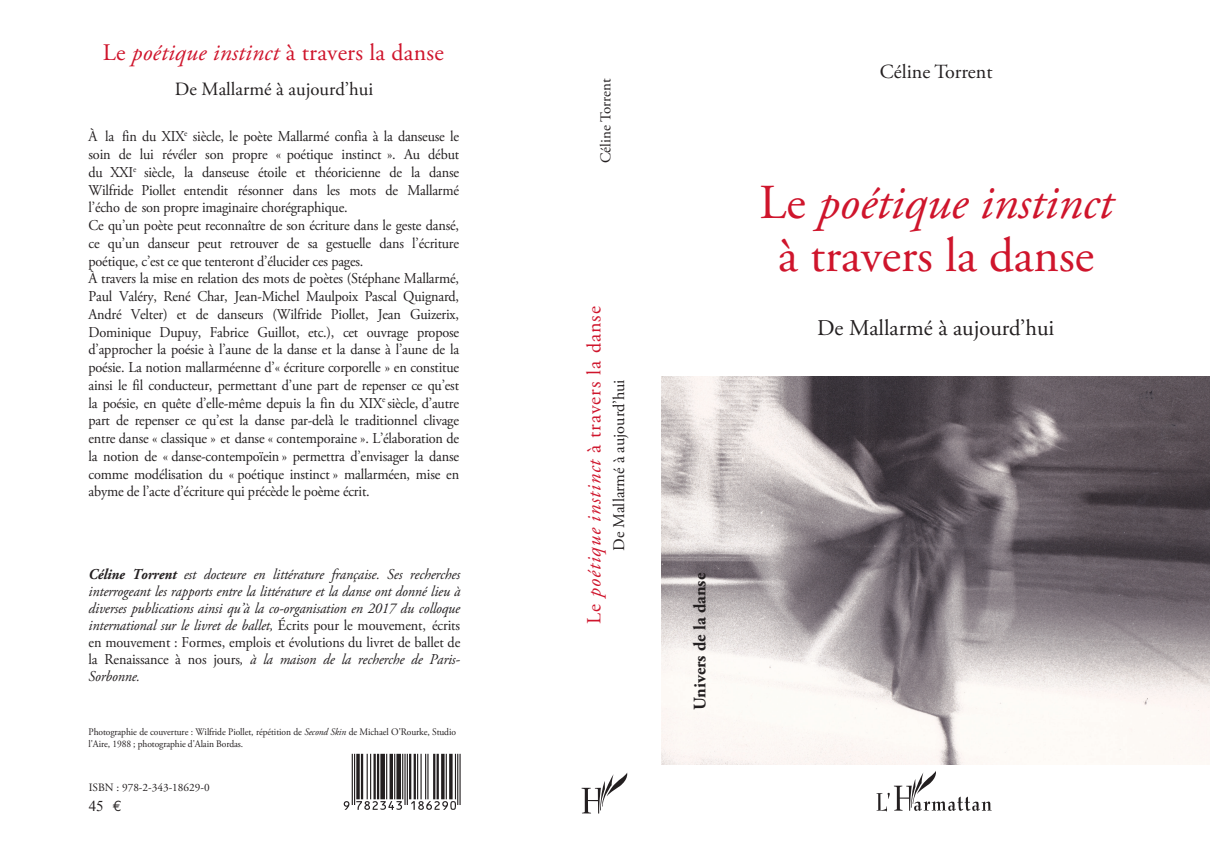
<style>
.page{position:relative;width:1210px;height:850px;background:#fff}
.page>*{position:absolute;margin:0;border:0;box-sizing:border-box;transform-origin:0 0}
.t1{font:48.75px/52.5px "Adobe Garamond Pro";color:#cf152c;text-align:center}
.t2{font:23.75px "Adobe Garamond Pro";letter-spacing:.01em;color:#cf152c}
.t3{font:22.5px "Adobe Garamond Pro";color:#231f20}
.t4{font:20px "Adobe Garamond Pro";letter-spacing:.05em;color:#cf152c}
.t5{font:20px "Adobe Garamond Pro";color:#231f20}
.t6{font:18.75px "Adobe Garamond Pro";color:#231f20}
.t7{font:700 17.5px "Adobe Garamond Pro";color:#231f20}
.t8{font:16.25px "Adobe Garamond Pro";color:#231f20}
.t9{font:15px/17.8px "Adobe Garamond Pro";letter-spacing:-.015em;color:#231f20;scale:.95 1}
.t10{font:italic 15px/17px "Adobe Garamond Pro";letter-spacing:-.01em;color:#231f20;text-align:justify;scale:.95 1}
.t11{font:15px "Adobe Garamond Pro";letter-spacing:-.015em;color:#231f20}
.t12{font:15px "Times New Roman";color:#231f20}
.t13{font:11.25px "Adobe Garamond Pro";color:#231f20}
.t14{font:10px/12px "Adobe Garamond Pro";letter-spacing:-.01em;color:#231f20;scale:.95 1}
.s1{font-style:italic}
.s2{font-weight:700}
.s3{font-style:normal}
.s4{font-family:"Euro Mono Std"}
</style>
<div class="page">
<svg style="left:876px;top:771px;width:116px;height:41px"></svg>
<svg style="left:581px;top:773px;width:47px;height:41px"></svg>
<img style="left:661px;top:376px;width:549px;height:388px">
<svg style="left:344px;top:754px;width:117px;height:56px"></svg>
<h2 class="t2" style="left:103px;top:38px;width:343px">Le <span class="s1">poétique instinct</span> à travers la danse</h2>
<p class="t6" style="left:175px;top:77px;width:200px">De Mallarmé à aujourd’hui</p>
<p class="t9" style="left:89px;top:128px;width:392px">À la fin du XIX<sup>e</sup> siècle, le poète Mallarmé confia à la danseuse le soin de lui révéler son propre « poétique instinct ». Au début du XXI<sup>e</sup> siècle, la danseuse étoile et théoricienne de la danse Wilfride Piollet entendit résonner dans les mots de Mallarmé l’écho de son propre imaginaire chorégraphique.<br>Ce qu’un poète peut reconnaître de son écriture dans le geste dansé, ce qu’un danseur peut retrouver de sa gestuelle dans l’écriture poétique, c’est ce que tenteront d’élucider ces pages.<br>À travers la mise en relation des mots de poètes (Stéphane Mallarmé, Paul Valéry, René Char, Jean-Michel Maulpoix Pascal Quignard, André Velter) et de danseurs (Wilfride Piollet, Jean Guizerix, Dominique Dupuy, Fabrice Guillot, etc.), cet ouvrage propose d’approcher la poésie à l’aune de la danse et la danse à l’aune de la poésie. La notion mallarméenne d’« écriture corporelle » en constitue ainsi le fil conducteur, permettant d’une part de repenser ce qu’est la poésie, en quête d’elle-même depuis la fin du XIX<sup>e</sup> siècle, d’autre part de repenser ce qu’est la danse par-delà le traditionnel clivage entre danse « classique » et danse « contemporaine ». L’élaboration de la notion de « danse-contempoïein » permettra d’envisager la danse comme modélisation du « poétique instinct » mallarméen, mise en abyme de l’acte d’écriture qui précède le poème écrit.</p>
<p class="t10" style="left:89px;top:566px;width:393px"><span class="s2">Céline Torrent</span> est docteure en littérature française. Ses recherches interrogeant les rapports entre la littérature et la danse ont donné lieu à diverses publications ainsi qu’à la co-organisation en 2017 du colloque international sur le livret de ballet, <span class="s3">Écrits pour le mouvement, écrits en mouvement : Formes, emplois et évolutions du livret de ballet de la Renaissance à nos jours</span>, à la maison de la recherche de Paris-Sorbonne.</p>
<p class="t14" style="left:89px;top:726px;width:388px">Photographie de couverture : Wilfride Piollet, répétition de <span class="s1">Second Skin</span> de Michael O'Rourke, Studio l'Aire, 1988 ; photographie d'Alain Bordas.</p>
<p class="t13" style="left:89px;top:781px;width:122px">ISBN : 978-2-343-18629-0</p>
<p class="t12" style="left:89px;top:796px;width:34px">45 <span class="s4">€</span></p>
<p class="t11" style="left:597px;top:163px;width:86px;rotate:-90deg">Céline Torrent</p>
<h3 class="t4" style="left:582px;top:624px;width:319px;rotate:-90deg">Le <span class="s1">poétique instinct</span> à travers la danse</h3>
<p class="t8" style="left:609px;top:551px;width:173px;rotate:-90deg">De Mallarmé à aujourd’hui</p>
<h3 class="t5" style="left:880px;top:59px;width:114px">Céline Torrent</h3>
<h1 class="t1" style="left:760px;top:178px;width:355px">Le <span class="s1">poétique instinct </span>à travers la danse</h1>
<h3 class="t3" style="left:817px;top:314px;width:239px">De Mallarmé à aujourd’hui</h3>
<p class="t7" style="left:690px;top:710px;width:138px;rotate:-90deg">Univers de la danse</p>
</div>
